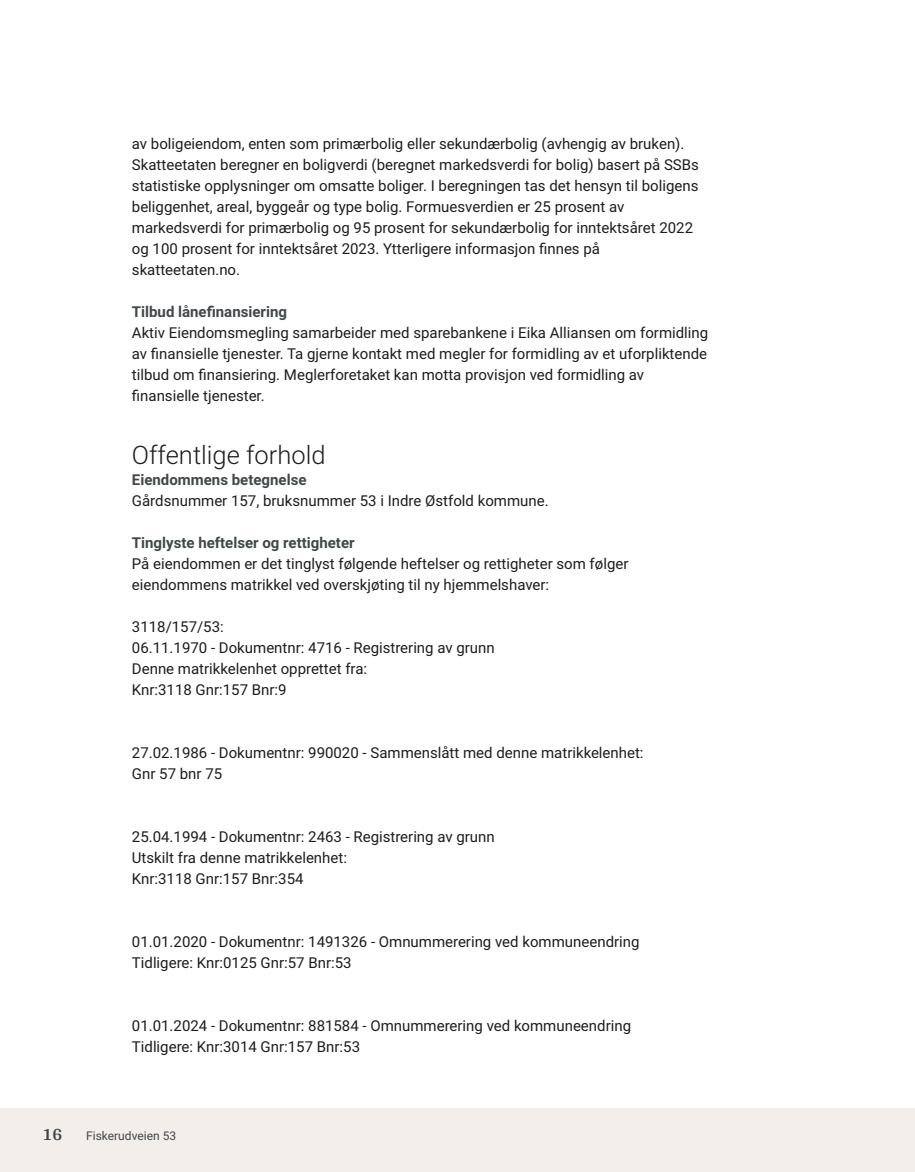
<style>
.page{position:relative;width:915px;height:1172px;background:#fff}
.page>*{position:absolute;margin:0;border:0;box-sizing:border-box;transform-origin:0 0}
.t1{font:300 25.5px "Roboto Vitec";color:#1d1d1b}
.t2{font:700 18px "Arya";color:#414749}
.t3{font:15px/21px "Roboto Vitec";color:#1d1d1b}
.t4{font:700 15px "Roboto Vitec";color:#414749}
.t5{font:12px "Roboto Vitec";color:#414749}
</style>
<div class="page">
<div style="left:0;top:1108px;width:914px;height:64px;background:#f2eeea"></div>
<p class="t3" style="left:132px;top:132px;width:568px">av boligeiendom, enten som primærbolig eller sekundærbolig (avhengig av bruken).<br>Skatteetaten beregner en boligverdi (beregnet markedsverdi for bolig) basert på SSBs statistiske opplysninger om omsatte boliger. I beregningen tas det hensyn til boligens beliggenhet, areal, byggeår og type bolig. Formuesverdien er 25 prosent av markedsverdi for primærbolig og 95 prosent for sekundærbolig for inntektsåret 2022 og 100 prosent for inntektsåret 2023. Ytterligere informasjon finnes på skatteetaten.no.</p>
<p class="t4" style="left:132px;top:301px;width:156px">Tilbud lånefinansiering</p>
<p class="t3" style="left:132px;top:321px;width:577px">Aktiv Eiendomsmegling samarbeider med sparebankene i Eika Alliansen om formidling av finansielle tjenester. Ta gjerne kontakt med megler for formidling av et uforpliktende tilbud om finansiering. Meglerforetaket kan motta provisjon ved formidling av finansielle tjenester.</p>
<h1 class="t1" style="left:132px;top:437px;width:195px">Offentlige forhold</h1>
<p class="t4" style="left:132px;top:469px;width:176px">Eiendommens betegnelse</p>
<p class="t3" style="left:132px;top:489px;width:418px">Gårdsnummer 157, bruksnummer 53 i Indre Østfold kommune.</p>
<p class="t4" style="left:132px;top:532px;width:224px">Tinglyste heftelser og rettigheter</p>
<p class="t3" style="left:132px;top:552px;width:498px">På eiendommen er det tinglyst følgende heftelser og rettigheter som følger eiendommens matrikkel ved overskjøting til ny hjemmelshaver:</p>
<p class="t3" style="left:132px;top:615px;width:364px">3118/157/53:<br>06.11.1970 ‑ Dokumentnr: 4716 ‑ Registrering av grunn<br>Denne matrikkelenhet opprettet fra:<br>Knr:3118 Gnr:157 Bnr:9</p>
<p class="t3" style="left:132px;top:741px;width:513px">27.02.1986 ‑ Dokumentnr: 990020 ‑ Sammenslått med denne matrikkelenhet:<br>Gnr 57 bnr 75</p>
<p class="t3" style="left:132px;top:825px;width:364px">25.04.1994 ‑ Dokumentnr: 2463 ‑ Registrering av grunn<br>Utskilt fra denne matrikkelenhet:<br>Knr:3118 Gnr:157 Bnr:354</p>
<p class="t3" style="left:132px;top:930px;width:509px">01.01.2020 ‑ Dokumentnr: 1491326 ‑ Omnummerering ved kommuneendring<br>Tidligere: Knr:0125 Gnr:57 Bnr:53</p>
<p class="t3" style="left:132px;top:1014px;width:500px">01.01.2024 ‑ Dokumentnr: 881584 ‑ Omnummerering ved kommuneendring<br>Tidligere: Knr:3014 Gnr:157 Bnr:53</p>
<p class="t2" style="left:43px;top:1123px;width:21px">16</p>
<p class="t5" style="left:86px;top:1127px;width:91px">Fiskerudveien 53</p>
</div>
